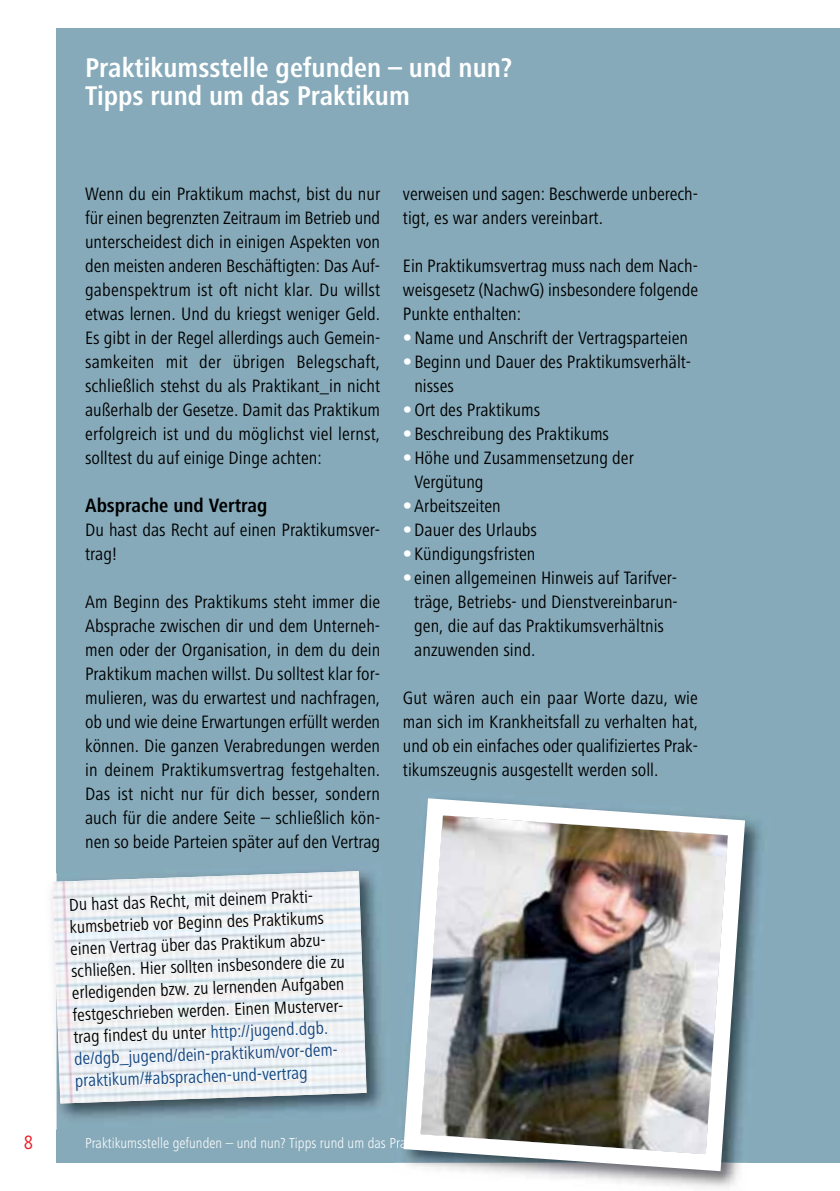
<style>
.page{position:relative;width:840px;height:1191px;background:#fff}
.page>*{position:absolute;margin:0;border:0;box-sizing:border-box;transform-origin:0 0}
.t1{font:700 condensed 28px/28px "Frutiger Next LT";color:#fff}
.t2{font:700 condensed 20px "Frutiger Next LT";color:#000}
.t3{font:condensed 20px "Frutiger Next LT";color:#ed1d24}
.t4{font:condensed 18.6px/24px "Frutiger Next LT";color:#000}
.t5{font:condensed 18px/22px "Frutiger Next LT";color:#000}
.t6{font:300 condensed 15px "Frutiger Next LT";color:#fff}
.s1{color:#124680}
.s2{font-family:"Frutiger LT Std";color:#fff}
</style>
<div class="page">
<div style="left:57px;top:28px;width:782px;height:1134px;background:#86aaba"></div>
<img style="left:394px;top:798px;width:359px;height:381px">
<img style="left:51px;top:889px;width:6px;height:240px">
<img style="left:59px;top:874px;width:323px;height:244px">
<img style="left:53px;top:871px;width:313px;height:232px">
<h1 class="t1" style="left:85px;top:56px;width:428px">Praktikumsstelle gefunden – und nun?<br>Tipps rund um das Praktikum</h1>
<p class="t4" style="left:85px;top:183px;width:296px;text-align:justify">Wenn du ein Praktikum machst, bist du nur für einen begrenzten Zeitraum im Betrieb und unterscheidest dich in einigen Aspekten von den meisten anderen Beschäftigten: Das Auf&shy;gabenspektrum ist oft nicht klar. Du willst etwas lernen. Und du kriegst weniger Geld.<br>Es gibt in der Regel allerdings auch Gemein&shy;samkeiten mit der übrigen Belegschaft, schließlich stehst du als Praktikant_in nicht außerhalb der Gesetze. Damit das Praktikum erfolgreich ist und du möglichst viel lernst, solltest du auf einige Dinge achten:</p>
<p class="t2" style="left:85px;top:497px;width:184px">Absprache und Vertrag</p>
<p class="t4" style="left:85px;top:519px;width:296px">Du hast das Recht auf einen Praktikumsver&shy;trag!</p>
<p class="t4" style="left:85px;top:591px;width:296px;text-align:justify">Am Beginn des Praktikums steht immer die Absprache zwischen dir und dem Unterneh&shy;men oder der Organisation, in dem du dein Praktikum machen willst. Du solltest klar for&shy;mulieren, was du erwartest und nachfragen, ob und wie deine Erwartungen erfüllt werden können. Die ganzen Verabredungen werden in deinem Praktikumsvertrag festgehalten.<br>Das ist nicht nur für dich besser, sondern auch für die andere Seite – schließlich kön&shy;nen so beide Parteien später auf den Vertrag</p>
<p class="t5" style="left:68px;top:895px;width:285px;rotate:-2deg">Du hast das Recht, mit deinem Prakti&shy;kumsbetrieb vor Beginn des Praktikums einen Vertrag über das Praktikum abzu&shy;schließen. Hier sollten insbesondere die zu erledigenden bzw. zu lernenden Aufgaben festgeschrieben werden. Einen Musterver&shy;trag findest du unter <span class="s1">http://jugend.dgb. de/dgb_jugend/dein-praktikum/vor-dem&shy;praktikum/#absprachen-und-vertrag</span></p>
<p class="t4" style="left:403px;top:183px;width:296px">verweisen und sagen: Beschwerde unberech&shy;tigt, es war anders vereinbart.</p>
<p class="t4" style="left:403px;top:255px;width:296px;text-align:justify">Ein Praktikumsvertrag muss nach dem Nach&shy;weisgesetz (NachwG) insbesondere folgende Punkte enthalten:</p>
<p class="t4" style="left:403px;top:327px;width:286px"><span class="s2">•</span>Name und Anschrift der Vertragsparteien</p>
<p class="t4" style="left:414px;top:351px;width:278px;text-indent:-11px"><span class="s2">•</span>Beginn und Dauer des Praktikumsverhält&shy;nisses</p>
<p class="t4" style="left:403px;top:399px;width:139px"><span class="s2">•</span>Ort des Praktikums</p>
<p class="t4" style="left:403px;top:423px;width:207px"><span class="s2">•</span>Beschreibung des Praktikums</p>
<p class="t4" style="left:414px;top:447px;width:221px;text-indent:-11px"><span class="s2">•</span>Höhe und Zusammensetzung der<br>Vergütung</p>
<p class="t4" style="left:403px;top:495px;width:99px"><span class="s2">•</span>Arbeitszeiten</p>
<p class="t4" style="left:403px;top:519px;width:135px"><span class="s2">•</span>Dauer des Urlaubs</p>
<p class="t4" style="left:403px;top:543px;width:134px"><span class="s2">•</span>Kündigungsfristen</p>
<p class="t4" style="left:414px;top:567px;width:265px;text-indent:-11px"><span class="s2">•</span>einen allgemeinen Hinweis auf Tarifver&shy;träge, Betriebs- und Dienstvereinbarun&shy;gen, die auf das Praktikumsverhältnis anzuwenden sind.</p>
<p class="t4" style="left:403px;top:687px;width:296px;text-align:justify">Gut wären auch ein paar Worte dazu, wie man sich im Krankheitsfall zu verhalten hat, und ob ein einfaches oder qualifiziertes Prak&shy;tikumszeugnis ausgestellt werden soll.</p>
<p class="t3" style="left:24px;top:1134px;width:11px">8</p>
<p class="t6" style="left:85px;top:1137px;width:357px">Praktikumsstelle gefunden – und nun? Tipps rund um das Praktikum</p>
</div>
